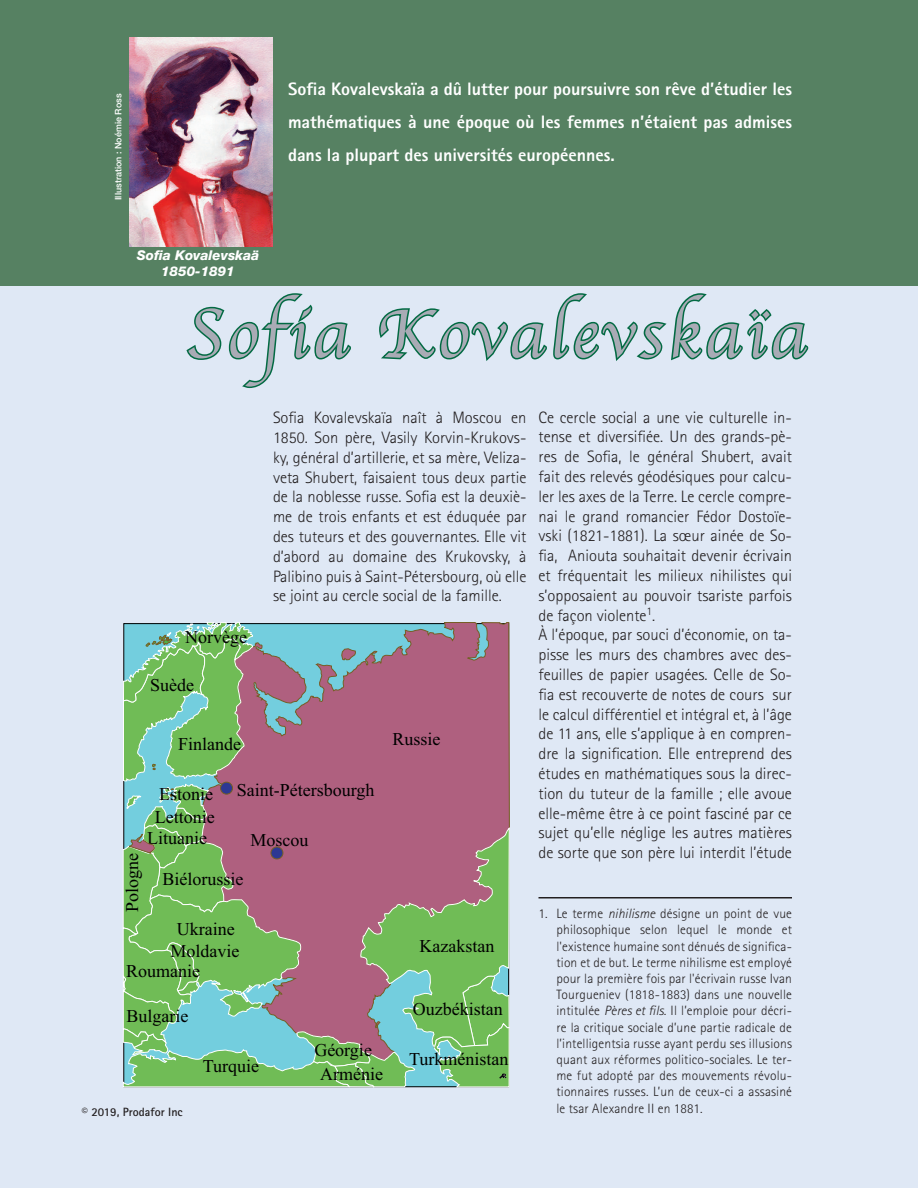
<style>
.page{position:relative;width:918px;height:1188px;background:#fff}
.page>*{position:absolute;margin:0;border:0;box-sizing:border-box;transform-origin:0 0}
.Titre{font:72px "Apple Chancery";letter-spacing:.05em;color:#a9abb5}
.t1{font:18px/21.5px "Times New Roman";color:#000;text-align:center}
.Sous-titre_2{font:800 18px/33px "Rotis Sans Serif";color:#fff;text-align:justify}
.t2{font:300 16.5px/19.8px "Rotis Sans Serif";color:#231f20;text-align:justify}
.Note_de_bas_de_page{font:300 13.5px/16.2px "Rotis Sans Serif";letter-spacing:.01em;color:#231f20;text-align:justify}
.Bas_de_photos{font:italic 800 13.5px "Helvetica Neue LT Std";color:#fff}
.t3{font:700 12px "Rotis Sans Serif";color:#231f20}
.Théorème{font:500 9px "Helvetica Neue LT Std";color:#fff}
.s1{font-style:italic}
</style>
<div class="page">
<div style="left:1px;top:1px;width:917px;height:1187px;background:#dfe8f5"></div>
<div style="left:0;top:0;width:918px;height:286px;background:#568162"></div>
<svg style="left:186px;top:293px;width:165px;height:96px"></svg>
<svg style="left:379px;top:293px;width:430px;height:68px"></svg>
<img style="left:129px;top:38px;width:144px;height:208px">
<svg style="left:123px;top:622px;width:387px;height:465px;background:#919582"></svg>
<hr style="left:538px;top:897px;width:254px;height:1px;background:#231f20">
<p class="Théorème" style="left:113px;top:200px;width:108px;rotate:-90deg">Illustration : Noémie Ross</p>
<p class="Sous-titre_2" style="left:288px;top:72px;width:506px">Sofia Kovalevskaïa a dû lutter pour poursuivre son rêve d’étudier les mathématiques à une époque où les femmes n’étaient pas admises dans la plupart des universités européennes.</p>
<p class="Bas_de_photos" style="left:137px;top:247px;width:124px">Sofia Kovalevskaä</p>
<p class="Bas_de_photos" style="left:161px;top:263px;width:75px">1850-1891</p>
<p class="Titre" style="left:185px;top:277px;width:623px">Sofia Kovalevskaïa</p>
<p class="t2" style="left:273px;top:408px;width:255px">Sofia Kovalevskaïa naît à Moscou en 1850. Son père, Vasily Korvin-Krukovs&shy;ky, général d’artillerie, et sa mère, Veliza&shy;veta Shubert, faisaient tous deux partie de la noblesse russe. Sofia est la deuxiè&shy;me de trois enfants et est éduquée par des tuteurs et des gouvernantes. Elle vit d’abord au domaine des Krukovsky, à Palibino puis à Saint-Pétersbourg, où elle se joint au cercle social de la famille.</p>
<p class="t2" style="left:538px;top:407px;width:255px">Ce cercle social a une vie culturelle in&shy;tense et diversifiée. Un des grands-pè&shy;res de Sofia, le général Shubert, avait fait des relevés géodésiques pour calcu&shy;ler les axes de la Terre. Le cercle compre&shy;nai le grand romancier Fédor Dostoïe&shy;vski (1821-1881). La sœur ainée de So&shy;fia, Aniouta souhaitait devenir écrivain et fréquentait les milieux nihilistes qui s’opposaient au pouvoir tsariste parfois de façon violente<sup>1</sup>.</p>
<p class="t2" style="left:538px;top:625px;width:255px">À l’époque, par souci d’économie, on ta&shy;pisse les murs des chambres avec des&shy;feuilles de papier usagées. Celle de So&shy;fia est recouverte de notes de cours sur le calcul différentiel et intégral et, à l’âge de 11 ans, elle s’applique à en compren&shy;dre la signification. Elle entreprend des études en mathématiques sous la direc&shy;tion du tuteur de la famille ; elle avoue elle-même être à ce point fasciné par ce sujet qu’elle néglige les autres matières de sorte que son père lui interdit l’étude</p>
<p class="t1" style="left:185px;top:626px;width:63px">Norvège</p>
<p class="t1" style="left:150px;top:674px;width:45px">Suède</p>
<p class="t1" style="left:392px;top:728px;width:50px">Russie</p>
<p class="t1" style="left:178px;top:733px;width:65px">Finlande</p>
<p class="t1" style="left:237px;top:779px;width:139px">Saint-Pétersbourgh</p>
<p class="t1" style="left:250px;top:829px;width:59px">Moscou</p>
<p class="t1" style="left:159px;top:783px;width:55px">Estonie</p>
<p class="t1" style="left:147px;top:806px;width:69px">Lettonie<br>Lituanie</p>
<p class="t1" style="left:121px;top:912px;width:61px;rotate:-90deg">Pologne</p>
<p class="t1" style="left:163px;top:868px;width:82px">Biélorussie</p>
<p class="Note_de_bas_de_page" style="left:556px;top:906px;width:237px;text-indent:-18px">1. Le terme <span class="s1">nihilisme</span> désigne un point de vue philosophique selon lequel le monde et l'existence humaine sont dénués de significa&shy;tion et de but. Le terme nihilisme est employé pour la première fois par l'écrivain russe Ivan Tourgueniev (1818-1883) dans une nouvelle intitulée <span class="s1">Pères et fils.</span> Il l’emploie pour décri&shy;re la critique sociale d’une partie radicale de l’intelligentsia russe ayant perdu ses illusions quant aux réformes politico-sociales. Le ter&shy;me fut adopté par des mouvements révolu&shy;tionnaires russes. L’un de ceux-ci a assasiné le tsar Alexandre II en 1881.</p>
<p class="t1" style="left:170px;top:917px;width:70px;line-height:22.5px">Ukraine<br>Moldavie</p>
<p class="t1" style="left:420px;top:935px;width:76px">Kazakstan</p>
<p class="t1" style="left:126px;top:960px;width:75px">Roumanie</p>
<p class="t1" style="left:413px;top:998px;width:91px">Ouzbékistan</p>
<p class="t1" style="left:126px;top:1005px;width:63px">Bulgarie</p>
<p class="t1" style="left:320px;top:1038px;width:64px;line-height:23.5px;text-align:left;text-indent:-6px">Géorgie<br>Arménie</p>
<p class="t1" style="left:409px;top:1048px;width:101px">Turkménistan</p>
<p class="t1" style="left:203px;top:1055px;width:58px">Turquie</p>
<p class="t3" style="left:82px;top:1104px;width:102px">© 2019, Prodafor Inc</p>
</div>
